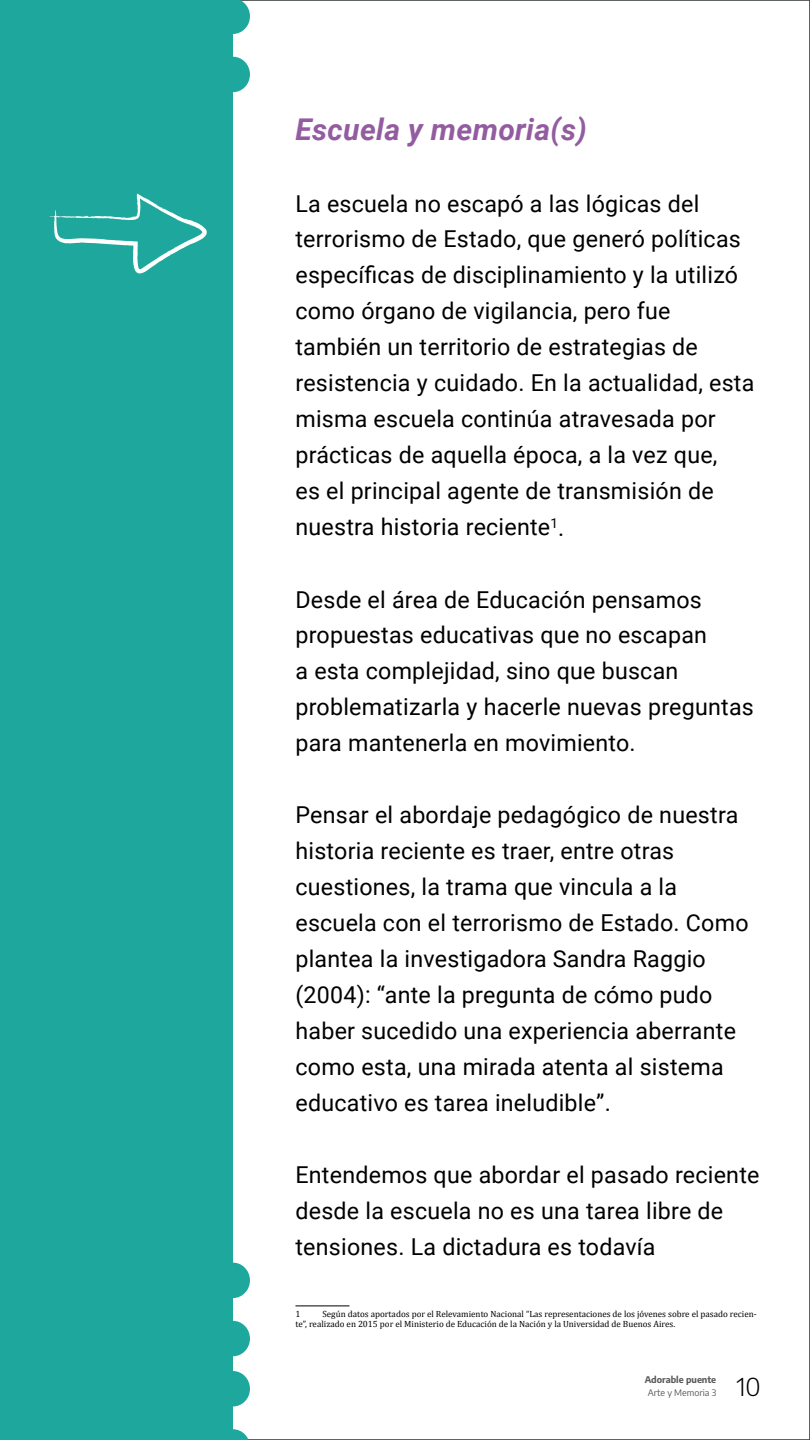
<style>
.page{position:relative;width:810px;height:1440px;background:#fff}
.page>*{position:absolute;margin:0;border:0;box-sizing:border-box;transform-origin:0 0}
.t1{font:italic 700 30px "Roboto";letter-spacing:.01em;color:#935ca0}
.t2{font:300 24.75px "Encode Sans";color:#000}
.t3{font:23.25px/36px "Roboto";letter-spacing:.01em;color:#000}
.t4{font:9px/10.8px "Cambria";color:#000}
.t5{font:700 9px "Encode Sans";color:#58595b}
.t6{font:9px "Encode Sans";color:#58595b}
</style>
<div class="page">
<div style="left:0;top:0;width:810px;height:1440px;background:#fff;border:1px solid #475048"></div>
<div style="left:0;top:0;width:233px;height:1440px;background:#1ea89d"></div>
<svg style="left:233px;top:0;width:17px;height:34px"></svg>
<div style="left:216px;top:57px;width:34px;height:35px;background:#1ea89d;border-radius:50%"></div>
<div style="left:216px;top:1263px;width:34px;height:35px;background:#1ea89d;border-radius:50%"></div>
<div style="left:216px;top:1321px;width:34px;height:35px;background:#1ea89d;border-radius:50%"></div>
<div style="left:216px;top:1371px;width:34px;height:36px;background:#1ea89d;border-radius:50%"></div>
<svg style="left:233px;top:1429px;width:17px;height:11px"></svg>
<svg style="left:49px;top:193px;width:158px;height:81px"></svg>
<hr style="left:295px;top:1306px;width:54px;height:1px;background:#000">
<p class="t1" style="left:295px;top:108px;width:293px">Escuela y memoria(s)</p>
<p class="t3" style="left:295px;top:184px;width:461px">La escuela no escapó a las lógicas del terrorismo de Estado, que generó políticas específicas de disciplinamiento y la utilizó como órgano de vigilancia, pero fue también un territorio de estrategias de resistencia y cuidado. En la actualidad, esta misma escuela continúa atravesada por prácticas de aquella época, a la vez que,<br>es el principal agente de transmisión de nuestra historia reciente<sup>1</sup>.</p>
<p class="t3" style="left:295px;top:580px;width:460px">Desde el área de Educación pensamos propuestas educativas que no escapan<br>a esta complejidad, sino que buscan problematizarla y hacerle nuevas preguntas para mantenerla en movimiento.</p>
<p class="t3" style="left:295px;top:796px;width:455px">Pensar el abordaje pedagógico de nuestra historia reciente es traer, entre otras cuestiones, la trama que vincula a la escuela con el terrorismo de Estado. Como plantea la investigadora Sandra Raggio (2004): “ante la pregunta de cómo pudo haber sucedido una experiencia aberrante como esta, una mirada atenta al sistema educativo es tarea ineludible”.</p>
<p class="t3" style="left:295px;top:1156px;width:466px">Entendemos que abordar el pasado reciente desde la escuela no es una tarea libre de tensiones. La dictadura es todavía</p>
<p class="t4" style="left:295px;top:1308px;width:463px;text-indent:27px">Según datos aportados por el Relevamiento Nacional “Las representaciones de los jóvenes sobre el pasado recien&shy;te”, realizado en 2015 por el Ministerio de Educación de la Nación y la Universidad de Buenos Aires.</p>
<p class="t4" style="left:295px;top:1308px;width:6px">1</p>
<p class="t5" style="left:645px;top:1373px;width:73px">Adorable puente</p>
<p class="t6" style="left:648px;top:1386px;width:70px">Arte y Memoria 3</p>
<p class="t2" style="left:737px;top:1370px;width:25px">10</p>
</div>
